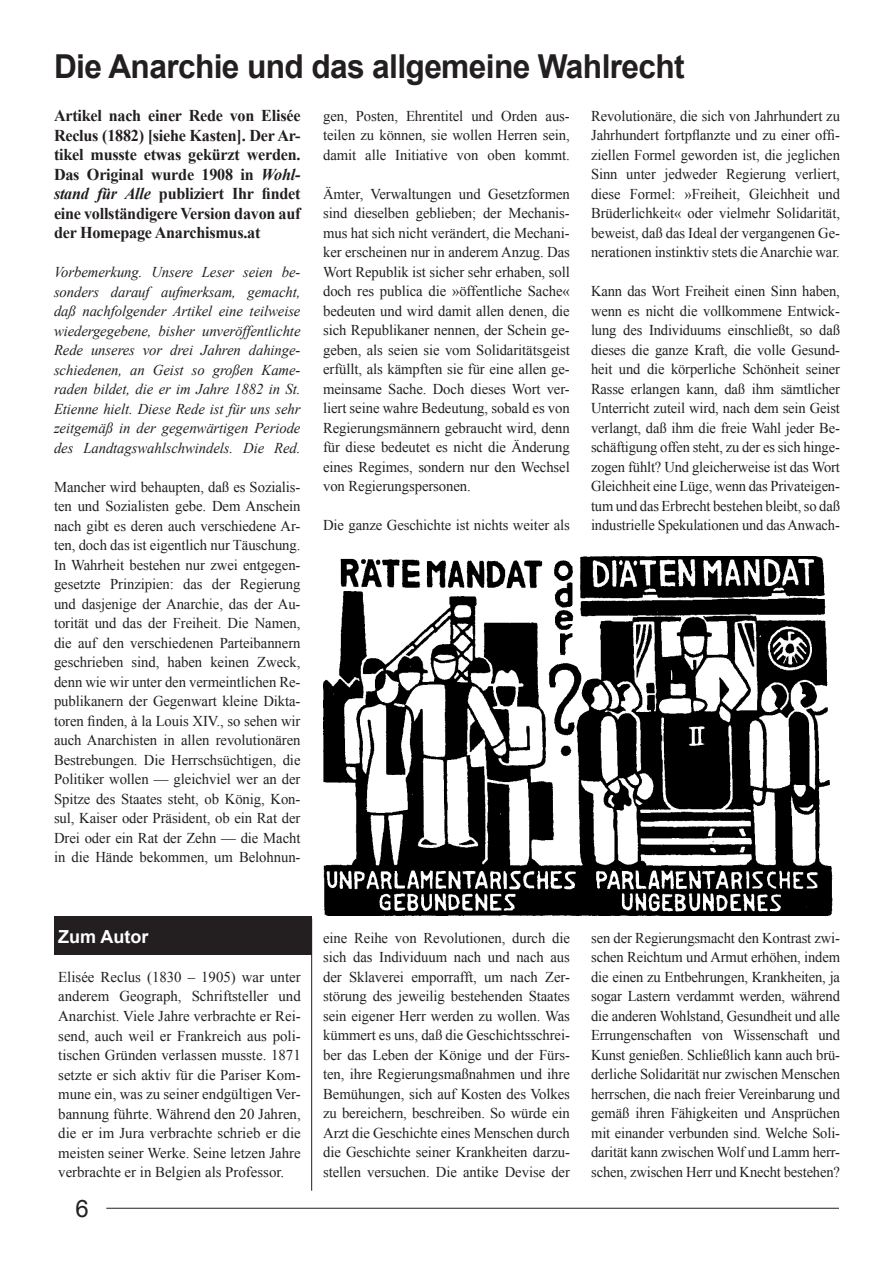
<style>
.page{position:relative;width:893px;height:1263px;background:#fff}
.page>*{position:absolute;margin:0;border:0;box-sizing:border-box;transform-origin:0 0}
.t1{font:700 33px "Arial";letter-spacing:-.02em;color:#231f20;scale:.96 1}
.t2{font:24px "Arial";color:#231f20}
.t3{font:700 18px "Arial";color:#fff}
.t4{font:700 16.5px/19.5px "Times New Roman";letter-spacing:-.015em;color:#231f20;text-align:justify}
.t5{font:15px/19.5px "Times New Roman";letter-spacing:-.005em;color:#231f20;text-align:justify}
.t6{font:italic 15px/19.5px "Times New Roman";letter-spacing:-.005em;color:#231f20;text-align:justify}
.s1{font-style:italic}
</style>
<div class="page">
<hr style="left:106px;top:1208px;width:733px;height:1px;background:#231f20">
<div style="left:54px;top:917px;width:258px;height:38px;background:#231f20"></div>
<hr style="left:311px;top:918px;width:1px;height:273px;background:#231f20">
<img style="left:323px;top:557px;width:510px;height:358px">
<h1 class="t1" style="left:54px;top:44px;width:659px">Die Anarchie und das allgemeine Wahlrecht</h1>
<p class="t5" style="left:591px;top:106px;width:250px">Revolutionäre, die sich von Jahrhundert zu Jahrhundert fortpflanzte und zu einer offi&shy;ziellen Formel geworden ist, die jeglichen Sinn unter jedweder Regierung verliert, diese Formel: »Freiheit, Gleichheit und Brüderlichkeit« oder vielmehr Solidarität, beweist, daß das Ideal der vergangenen Ge&shy;nerationen instinktiv stets die Anarchie war.</p>
<p class="t5" style="left:591px;top:281px;width:250px">Kann das Wort Freiheit einen Sinn haben, wenn es nicht die vollkommene Entwick&shy;lung des Individuums einschließt, so daß dieses die ganze Kraft, die volle Gesund&shy;heit und die körperliche Schönheit seiner Rasse erlangen kann, daß ihm sämtlicher Unterricht zuteil wird, nach dem sein Geist verlangt, daß ihm die freie Wahl jeder Be&shy;schäftigung offen steht, zu der es sich hinge&shy;zogen fühlt? Und gleicherweise ist das Wort Gleichheit eine Lüge, wenn das Privateigen&shy;tum und das Erbrecht bestehen bleibt, so daß industrielle Spekulationen und das Anwach-</p>
<p class="t4" style="left:54px;top:106px;width:248px">Artikel nach einer Rede von Elisée Reclus (1882) [siehe Kasten]. Der Ar&shy;tikel musste etwas gekürzt werden.<br>Das Original wurde 1908 in <span class="s1">Wohl&shy;stand für Alle</span> publiziert Ihr findet eine vollständigere Version davon auf der Homepage Anarchismus.at</p>
<p class="t6" style="left:54px;top:262px;width:248px">Vorbemerkung. Unsere Leser seien be&shy;sonders darauf aufmerksam, gemacht, daß nachfolgender Artikel eine teilweise wiedergegebene, bisher unveröffentlichte Rede unseres vor drei Jahren dahinge&shy;schiedenen, an Geist so großen Kame&shy;raden bildet, die er im Jahre 1882 in St.<br>Etienne hielt. Diese Rede ist für uns sehr zeitgemäß in der gegenwärtigen Periode des Landtagswahlschwindels. Die Red.</p>
<p class="t5" style="left:54px;top:477px;width:248px">Mancher wird behaupten, daß es Sozialis&shy;ten und Sozialisten gebe. Dem Anschein nach gibt es deren auch verschiedene Ar&shy;ten, doch das ist eigentlich nur Täuschung.<br>In Wahrheit bestehen nur zwei entgegen&shy;gesetzte Prinzipien: das der Regierung und dasjenige der Anarchie, das der Au&shy;torität und das der Freiheit. Die Namen, die auf den verschiedenen Parteibannern geschrieben sind, haben keinen Zweck, denn wie wir unter den vermeintlichen Re&shy;publikanern der Gegenwart kleine Dikta&shy;toren finden, à la Louis XIV., so sehen wir auch Anarchisten in allen revolutionären Bestrebungen. Die Herrschsüchtigen, die Politiker wollen — gleichviel wer an der Spitze des Staates steht, ob König, Kon&shy;sul, Kaiser oder Präsident, ob ein Rat der Drei oder ein Rat der Zehn — die Macht in die Hände bekommen, um Belohnun-</p>
<p class="t5" style="left:323px;top:106px;width:248px">gen, Posten, Ehrentitel und Orden aus&shy;teilen zu können, sie wollen Herren sein, damit alle Initiative von oben kommt.</p>
<p class="t5" style="left:323px;top:184px;width:248px">Ämter, Verwaltungen und Gesetzformen sind dieselben geblieben; der Mechanis&shy;mus hat sich nicht verändert, die Mechani&shy;ker erscheinen nur in anderem Anzug. Das Wort Republik ist sicher sehr erhaben, soll doch res publica die »öffentliche Sache« bedeuten und wird damit allen denen, die sich Republikaner nennen, der Schein ge&shy;geben, als seien sie vom Solidaritätsgeist erfüllt, als kämpften sie für eine allen ge&shy;meinsame Sache. Doch dieses Wort ver&shy;liert seine wahre Bedeutung, sobald es von Regierungsmännern gebraucht wird, denn für diese bedeutet es nicht die Änderung eines Regimes, sondern nur den Wechsel von Regierungspersonen.</p>
<p class="t5" style="left:323px;top:515px;width:248px">Die ganze Geschichte ist nichts weiter als</p>
<p class="t3" style="left:58px;top:925px;width:92px">Zum Autor</p>
<p class="t5" style="left:58px;top:967px;width:244px">Elisée Reclus (1830 – 1905) war unter anderem Geograph, Schriftsteller und Anarchist. Viele Jahre verbrachte er Rei&shy;send, auch weil er Frankreich aus poli&shy;tischen Gründen verlassen musste. 1871 setzte er sich aktiv für die Pariser Kom&shy;mune ein, was zu seiner endgültigen Ver&shy;bannung führte. Während den 20 Jahren, die er im Jura verbrachte schrieb er die meisten seiner Werke. Seine letzen Jahre verbrachte er in Belgien als Professor.</p>
<h2 class="t2" style="left:76px;top:1192px;width:15px">6</h2>
<p class="t5" style="left:323px;top:928px;width:248px">eine Reihe von Revolutionen, durch die sich das Individuum nach und nach aus der Sklaverei emporrafft, um nach Zer&shy;störung des jeweilig bestehenden Staates sein eigener Herr werden zu wollen. Was kümmert es uns, daß die Geschichtsschrei&shy;ber das Leben der Könige und der Fürs&shy;ten, ihre Regierungsmaßnahmen und ihre Bemühungen, sich auf Kosten des Volkes zu bereichern, beschreiben. So würde ein Arzt die Geschichte eines Menschen durch die Geschichte seiner Krankheiten darzu&shy;stellen versuchen. Die antike Devise der</p>
<p class="t5" style="left:591px;top:928px;width:250px">sen der Regierungsmacht den Kontrast zwi&shy;schen Reichtum und Armut erhöhen, indem die einen zu Entbehrungen, Krankheiten, ja sogar Lastern verdammt werden, während die anderen Wohlstand, Gesundheit und alle Errungenschaften von Wissenschaft und Kunst genießen. Schließlich kann auch brü&shy;derliche Solidarität nur zwischen Menschen herrschen, die nach freier Vereinbarung und gemäß ihren Fähigkeiten und Ansprüchen mit einander verbunden sind. Welche Soli&shy;darität kann zwischen Wolf und Lamm herr&shy;schen, zwischen Herr und Knecht bestehen?</p>
</div>
